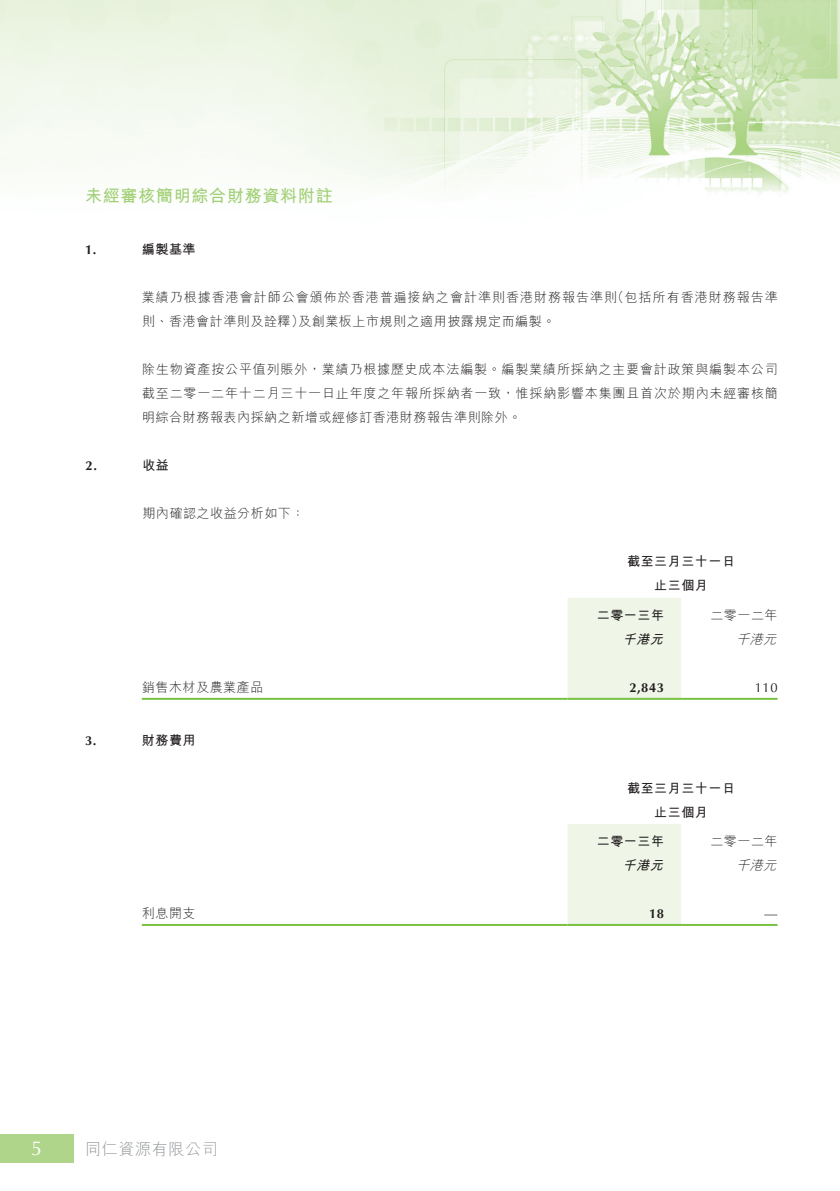
<style>
.page{position:relative;width:840px;height:1191px;background:#fff}
.page>*{position:absolute;margin:0;border:0;box-sizing:border-box;transform-origin:0 0}
.t1{font:20px "Optima";color:#fff}
.t2{font:700 17px "M Hei HK";letter-spacing:.04em;color:#a1d076}
.t3{font:300 16px "M Hei HK";letter-spacing:.04em;color:#939598}
.t4{font:300 13px/24px "M Hei HK";letter-spacing:.04em;color:#231f20;text-align:justify}
.t5{font:300 13px/24px "M Hei HK";letter-spacing:.075em;color:#231f20}
.t6{font:700 13px/24px "M Hei HK";letter-spacing:.04em;color:#231f20;text-align:center}
.t7{font:700 13px "Optima";color:#231f20}
.t8{font:italic 700 13px "M Hei HK";color:#231f20}
.t9{font:italic 300 13px "M Hei HK";color:#231f20}
.t10{font:13px "Optima";color:#231f20}
</style>
<div class="page">
<img style="left:0;top:0;width:839px;height:1163px">
<div style="left:0;top:1134px;width:74px;height:28px;background:#aed589"></div>
<div style="left:567px;top:598px;width:113px;height:100px;background:#eff6e8"></div>
<hr style="left:142px;top:698px;width:425px;height:2px;background:#79c142">
<hr style="left:567px;top:698px;width:113px;height:2px;background:#79c142">
<hr style="left:680px;top:698px;width:97px;height:2px;background:#79c142">
<div style="left:567px;top:824px;width:113px;height:100px;background:#eff6e8"></div>
<hr style="left:142px;top:924px;width:425px;height:2px;background:#79c142">
<hr style="left:567px;top:924px;width:113px;height:2px;background:#79c142">
<hr style="left:680px;top:924px;width:97px;height:2px;background:#79c142">
<h2 class="t2" style="left:85px;top:184px;width:249px">未經審核簡明綜合財務資料附註</h2>
<p class="t7" style="left:85px;top:242px;width:13px">1.</p>
<p class="t6" style="left:142px;top:237px;width:55px">編製基準</p>
<p class="t5" style="left:142px;top:285px;width:637px">業績乃根據香港會計師公會頒佈於香港普遍接納之會計準則香港財務報告準則（包括所有香港財務報告準則、香港會計準則及詮釋）及創業板上市規則之適用披露規定而編製。</p>
<p class="t4" style="left:142px;top:357px;width:637px">除生物資產按公平值列賬外，業績乃根據歷史成本法編製。編製業績所採納之主要會計政策與編製本公司截至二零一二年十二月三十一日止年度之年報所採納者一致，惟採納影響本集團且首次於期內未經審核簡明綜合財務報表內採納之新增或經修訂香港財務報告準則除外。</p>
<p class="t7" style="left:86px;top:458px;width:13px">2.</p>
<p class="t6" style="left:142px;top:453px;width:28px">收益</p>
<p class="t4" style="left:142px;top:501px;width:164px">期內確認之收益分析如下：</p>
<p class="t6" style="left:626px;top:549px;width:109px">截至三月三十一日止三個月</p>
<p class="t6" style="left:596px;top:602px;width:69px">二零一三年</p>
<p class="t4" style="left:710px;top:603px;width:69px">二零一二年</p>
<p class="t8" style="left:622px;top:630px;width:46px">千港元</p>
<p class="t9" style="left:735px;top:630px;width:46px">千港元</p>
<p class="t4" style="left:142px;top:675px;width:123px">銷售木材及農業產品</p>
<p class="t7" style="left:629px;top:680px;width:36px">2,843</p>
<p class="t10" style="left:754px;top:680px;width:24px">110</p>
<p class="t7" style="left:85px;top:732px;width:13px">3.</p>
<p class="t6" style="left:142px;top:727px;width:55px">財務費用</p>
<p class="t6" style="left:626px;top:775px;width:109px">截至三月三十一日止三個月</p>
<p class="t6" style="left:596px;top:828px;width:69px">二零一三年</p>
<p class="t4" style="left:710px;top:829px;width:69px">二零一二年</p>
<p class="t8" style="left:622px;top:856px;width:46px">千港元</p>
<p class="t9" style="left:735px;top:856px;width:46px">千港元</p>
<p class="t4" style="left:142px;top:901px;width:55px">利息開支</p>
<p class="t7" style="left:648px;top:906px;width:17px">18</p>
<p class="t10" style="left:764px;top:906px;width:14px">—</p>
<h1 class="t1" style="left:31px;top:1137px;width:13px">5</h1>
<p class="t3" style="left:85px;top:1137px;width:134px">同仁資源有限公司</p>
</div>
